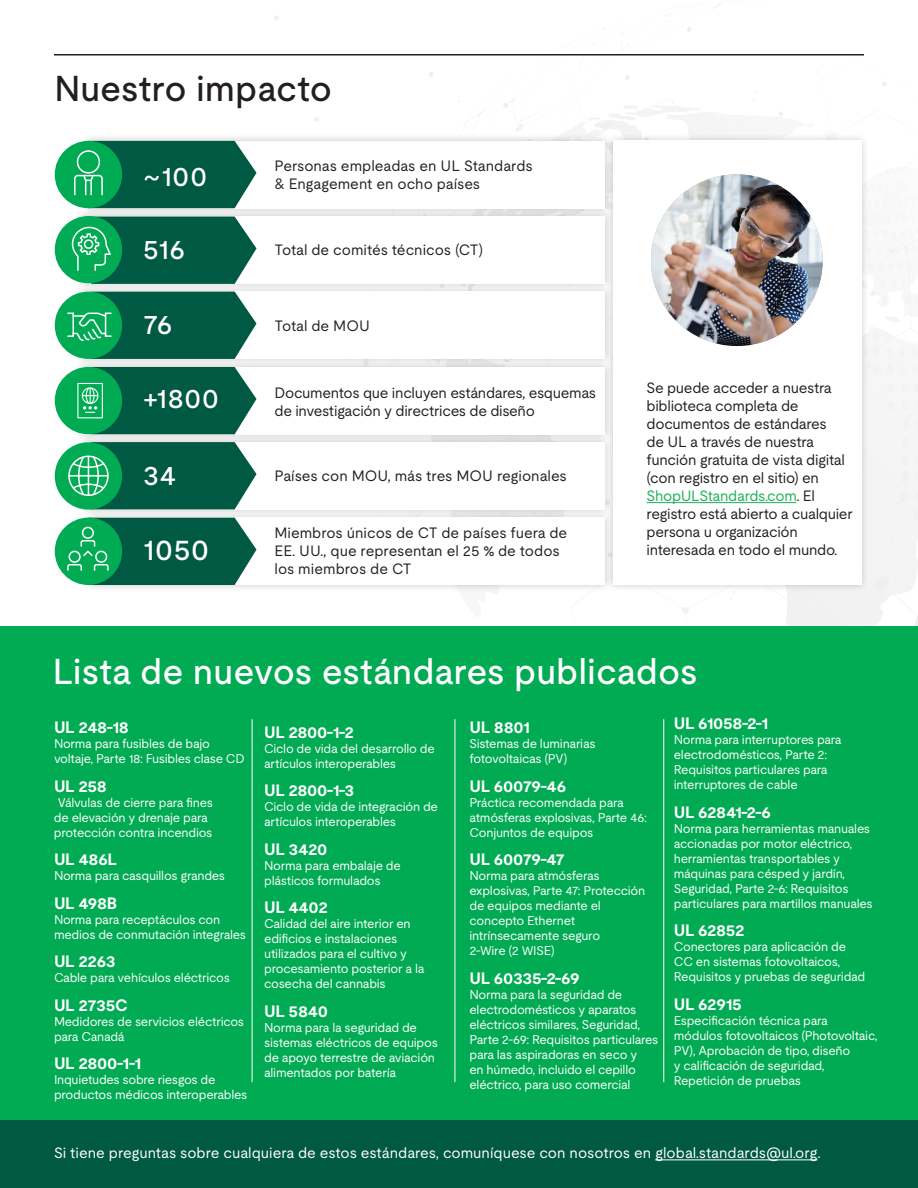
<style>
.page{position:relative;width:918px;height:1188px;background:#fff}
.page>*{position:absolute;margin:0;border:0;box-sizing:border-box;transform-origin:0 0}
.t1{font:500 36px "UL Moderat";color:#fff}
.t2{font:500 36px "UL Moderat";letter-spacing:-.005em;color:#231f20}
.t3{font:500 30px "UL Moderat";color:#fff}
.t4{font:500 28.05px "UL Moderat";color:#fff}
.t5{font:700 16.5px "UL Moderat";letter-spacing:-.02em;color:#fff}
.t6{font:15px/18px "UL Moderat";letter-spacing:-.02em;color:#231f20}
.t7{font:15px/18px "UL Moderat";color:#231f20}
.t8{font:15px "UL Moderat";color:#fff}
.t9{font:12.75px/15px "UL Moderat";letter-spacing:-.02em;color:#fff}
.s1{color:#1db155}
</style>
<div class="page">
<img style="left:66px;top:6px;width:852px;height:620px">
<div style="left:0;top:626px;width:918px;height:562px;background:#00ab53"></div>
<div style="left:0;top:1121px;width:918px;height:67px;background:#005943"></div>
<hr style="left:252px;top:719px;width:1px;height:363px;background:#fff">
<hr style="left:54px;top:54px;width:810px;height:2px;background:#231f20">
<hr style="left:455px;top:719px;width:1px;height:363px;background:#fff">
<hr style="left:663px;top:719px;width:1px;height:363px;background:#fff">
<div style="left:86px;top:442px;width:519px;height:68px;background:#fff"></div>
<div style="left:55px;top:442px;width:67px;height:68px;background:#00ab53;border-radius:50%"></div>
<svg style="left:67px;top:442px;width:190px;height:67px"></svg>
<div style="left:82px;top:292px;width:523px;height:67px;background:#fff"></div>
<div style="left:55px;top:292px;width:67px;height:67px;background:#00ab53;border-radius:50%"></div>
<svg style="left:66px;top:292px;width:191px;height:67px"></svg>
<div style="left:83px;top:510px;width:530px;height:83px;background:#231f20;opacity:.25"></div>
<div style="left:91px;top:518px;width:514px;height:67px;background:#fff"></div>
<div style="left:55px;top:518px;width:67px;height:67px;background:#00ab53;border-radius:50%"></div>
<svg style="left:66px;top:518px;width:190px;height:67px"></svg>
<div style="left:80px;top:133px;width:533px;height:83px;background:#231f20;opacity:.25"></div>
<div style="left:88px;top:141px;width:517px;height:67px;background:#fff"></div>
<div style="left:55px;top:141px;width:67px;height:67px;background:#00ab53;border-radius:50%"></div>
<svg style="left:73px;top:141px;width:183px;height:67px"></svg>
<div style="left:74px;top:209px;width:539px;height:82px;background:#231f20;opacity:.25"></div>
<div style="left:82px;top:216px;width:523px;height:68px;background:#fff"></div>
<div style="left:55px;top:216px;width:67px;height:67px;background:#00ab53;border-radius:50%"></div>
<svg style="left:71px;top:217px;width:186px;height:67px"></svg>
<div style="left:74px;top:359px;width:539px;height:83px;background:#231f20;opacity:.25"></div>
<div style="left:82px;top:367px;width:523px;height:67px;background:#fff"></div>
<div style="left:55px;top:367px;width:67px;height:67px;background:#00ab53;border-radius:50%"></div>
<svg style="left:77px;top:367px;width:180px;height:67px"></svg>
<div style="left:606px;top:133px;width:263px;height:460px;background:#231f20;opacity:.25"></div>
<div style="left:613px;top:141px;width:249px;height:444px;background:#fff"></div>
<hr style="left:647px;top:502px;width:149px;height:1px;background:#1db155">
<img style="left:651px;top:174px;width:172px;height:172px;border-radius:86px">
<hr style="left:655px;top:1159px;width:162px;height:1px;background:#fff">
<h1 class="t2" style="left:54px;top:60px;width:279px">Nuestro impacto</h1>
<h3 class="t4" style="left:143px;top:154px;width:66px">~100</h3>
<p class="t7" style="left:275px;top:156px;width:260px">Personas empleadas en UL Standards &amp; Engagement en ocho países</p>
<h3 class="t4" style="left:143px;top:227px;width:44px">516</h3>
<p class="t6" style="left:275px;top:241px;width:210px">Total de comités técnicos (CT)</p>
<h3 class="t4" style="left:143px;top:302px;width:31px">76</h3>
<p class="t7" style="left:275px;top:316px;width:97px">Total de MOU</p>
<h3 class="t4" style="left:143px;top:376px;width:78px">+1800</h3>
<p class="t6" style="left:275px;top:383px;width:323px">Documentos que incluyen estándares, esquemas</p>
<p class="t6" style="left:275px;top:401px;width:262px">de investigación y directrices de diseño</p>
<h3 class="t4" style="left:143px;top:453px;width:35px">34</h3>
<p class="t7" style="left:275px;top:467px;width:294px">Países con MOU, más tres MOU regionales</p>
<h2 class="t3" style="left:143px;top:526px;width:68px">1050</h2>
<p class="t7" style="left:275px;top:523px;width:294px">Miembros únicos de CT de países fuera de<br>EE. UU., que representan el 25 % de todos los miembros de CT</p>
<p class="t6" style="left:647px;top:378px;width:208px">Se puede acceder a nuestra biblioteca completa de documentos de estándares<br>de UL a través de nuestra función gratuita de vista digital (con registro en el sitio) en<br><span class="s1">ShopULStandards.com</span>. El registro está abierto a cualquier persona u organización interesada en todo el mundo.</p>
<h1 class="t1" style="left:52px;top:643px;width:647px">Lista de nuevos estándares publicados</h1>
<p class="t5" style="left:54px;top:714px;width:77px">UL 248-18</p>
<p class="t9" style="left:54px;top:736px;width:192px">Norma para fusibles de bajo voltaje, Parte 18: Fusibles clase CD</p>
<p class="t5" style="left:54px;top:773px;width:55px">UL 258</p>
<p class="t9" style="left:54px;top:794px;width:160px;text-align:center">Válvulas de cierre para fines de elevación y drenaje para protección contra incendios</p>
<p class="t5" style="left:54px;top:846px;width:64px">UL 486L</p>
<p class="t9" style="left:54px;top:868px;width:173px">Norma para casquillos grandes</p>
<p class="t5" style="left:54px;top:890px;width:65px">UL 498B</p>
<p class="t9" style="left:54px;top:911px;width:194px">Norma para receptáculos con medios de conmutación integrales</p>
<p class="t5" style="left:54px;top:948px;width:63px">UL 2263</p>
<p class="t9" style="left:54px;top:970px;width:177px">Cable para vehículos eléctricos</p>
<p class="t5" style="left:54px;top:992px;width:75px">UL 2735C</p>
<p class="t9" style="left:54px;top:1013px;width:192px">Medidores de servicios eléctricos para Canadá</p>
<p class="t5" style="left:54px;top:1050px;width:89px">UL 2800-1-1</p>
<p class="t9" style="left:54px;top:1072px;width:195px">Inquietudes sobre riesgos de productos médicos interoperables</p>
<p class="t5" style="left:264px;top:719px;width:91px">UL 2800-1-2</p>
<p class="t9" style="left:264px;top:740px;width:172px">Ciclo de vida del desarrollo de artículos interoperables</p>
<p class="t5" style="left:264px;top:777px;width:92px">UL 2800-1-3</p>
<p class="t9" style="left:264px;top:799px;width:175px">Ciclo de vida de integración de artículos interoperables</p>
<p class="t5" style="left:264px;top:836px;width:65px">UL 3420</p>
<p class="t9" style="left:264px;top:857px;width:138px">Norma para embalaje de plásticos formulados</p>
<p class="t5" style="left:264px;top:894px;width:65px">UL 4402</p>
<p class="t9" style="left:264px;top:916px;width:162px">Calidad del aire interior en edificios e instalaciones utilizados para el cultivo y procesamiento posterior a la cosecha del cannabis</p>
<p class="t5" style="left:264px;top:998px;width:65px">UL 5840</p>
<p class="t9" style="left:264px;top:1019px;width:175px">Norma para la seguridad de sistemas eléctricos de equipos de apoyo terrestre de aviación alimentados por batería</p>
<p class="t5" style="left:470px;top:714px;width:62px">UL 8801</p>
<p class="t9" style="left:470px;top:736px;width:128px">Sistemas de luminarias fotovoltaicas (PV)</p>
<p class="t5" style="left:470px;top:773px;width:98px">UL 60079-46</p>
<p class="t9" style="left:470px;top:794px;width:179px">Práctica recomendada para atmósferas explosivas, Parte 46:<br>Conjuntos de equipos</p>
<p class="t5" style="left:470px;top:846px;width:97px">UL 60079-47</p>
<p class="t9" style="left:470px;top:868px;width:177px">Norma para atmósferas explosivas, Parte 47: Protección de equipos mediante el concepto Ethernet intrínsecamente seguro<br>2-Wire (2 WISE)</p>
<p class="t5" style="left:470px;top:965px;width:111px">UL 60335-2-69</p>
<p class="t9" style="left:470px;top:986px;width:190px">Norma para la seguridad de electrodomésticos y aparatos eléctricos similares, Seguridad,<br>Parte 2-69: Requisitos particulares para las aspiradoras en seco y<br>en húmedo, incluido el cepillo eléctrico, para uso comercial</p>
<p class="t5" style="left:674px;top:711px;width:96px">UL 61058-2-1</p>
<p class="t9" style="left:674px;top:732px;width:169px">Norma para interruptores para electrodomésticos, Parte 2:<br>Requisitos particulares para interruptores de cable</p>
<p class="t5" style="left:674px;top:799px;width:99px">UL 62841-2-6</p>
<p class="t9" style="left:674px;top:821px;width:200px">Norma para herramientas manuales accionadas por motor eléctrico, herramientas transportables y máquinas para césped y jardín, Seguridad, Parte 2-6: Requisitos particulares para martillos manuales</p>
<p class="t5" style="left:674px;top:918px;width:72px">UL 62852</p>
<p class="t9" style="left:674px;top:939px;width:193px">Conectores para aplicación de<br>CC en sistemas fotovoltaicos,<br>Requisitos y pruebas de seguridad</p>
<p class="t5" style="left:674px;top:991px;width:70px">UL 62915</p>
<p class="t9" style="left:674px;top:1013px;width:205px">Especificación técnica para módulos fotovoltaicos (Photovoltaic,<br>PV), Aprobación de tipo, diseño<br>y calificación de seguridad,<br>Repetición de pruebas</p>
<p class="t8" style="left:54px;top:1141px;width:768px">Si tiene preguntas sobre cualquiera de estos estándares, comuníquese con nosotros en global.standards@ul.org.</p>
</div>
